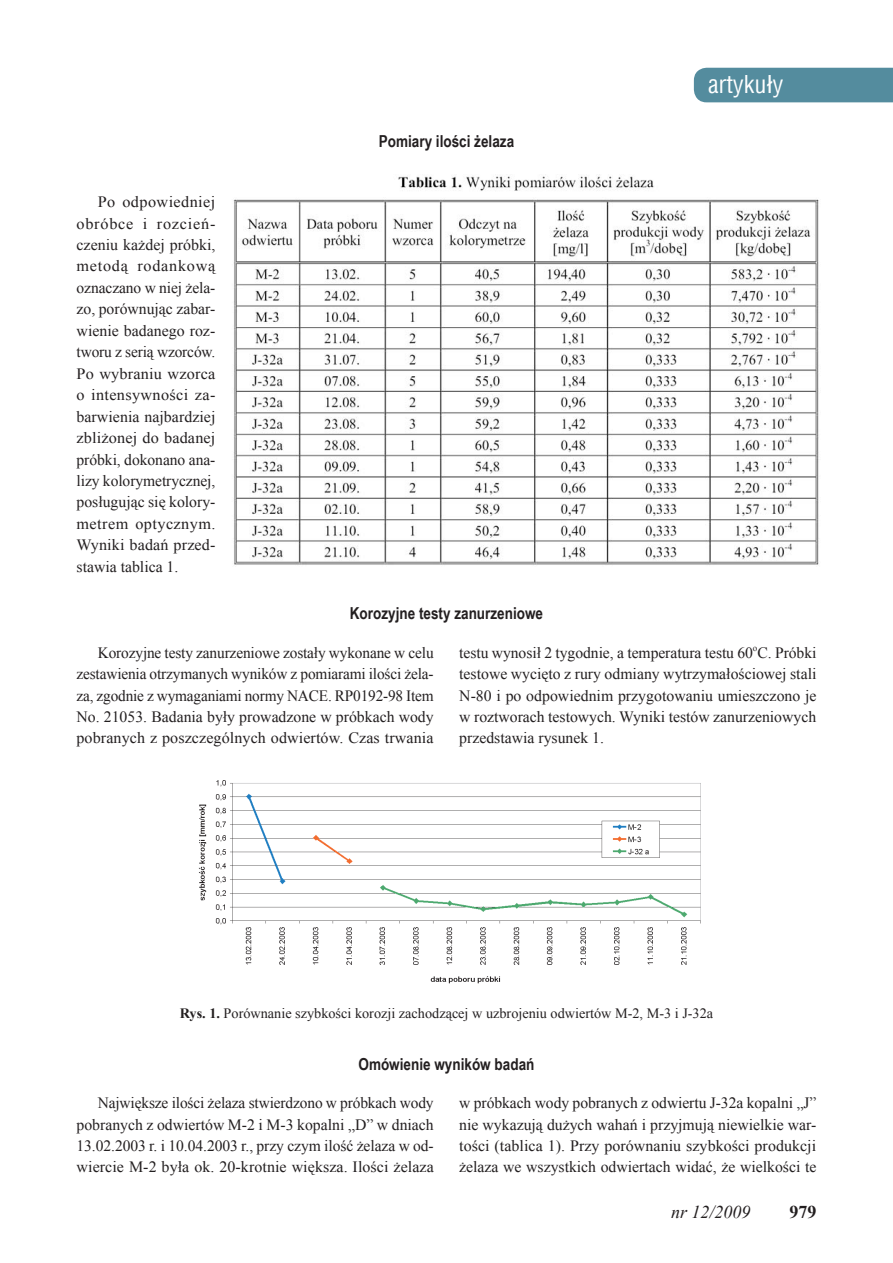
<style>
.page{position:relative;width:893px;height:1263px;background:#fff}
.page>*{position:absolute;margin:0;border:0;box-sizing:border-box;transform-origin:0 0}
.t1{font:24px "Switzerland Condensed";color:#fff}
.t2{font:italic 18px "Times New Roman";color:#231f20}
.t3{font:700 18px "Times New Roman";color:#231f20}
.t4{font:700 16.5px "Arial Narrow";color:#231f20}
.t5{font:15.75px/21.5px "Times New Roman";color:#231f20;text-align:justify}
.t6{font:14.25px "Times New Roman";color:#231f20}
.s1{font-weight:700}
</style>
<div class="page">
<div style="left:694px;top:68px;width:199px;height:34px;background:#548c9e"></div>
<img style="left:233px;top:176px;width:586px;height:389px">
<img style="left:198px;top:780px;width:503px;height:204px">
<p class="t5" style="left:77px;top:191px;width:140px;text-indent:21px">Po odpowiedniej obróbce i rozcień&shy;czeniu każdej próbki, metodą rodankową oznaczano w niej żela&shy;zo, porównując zabar&shy;wienie badanego roz&shy;tworu z serią wzorców.<br>Po wybraniu wzorca o intensywności za&shy;barwienia najbardziej zbliżonej do badanej próbki, dokonano ana&shy;lizy kolorymetrycznej, posługując się kolory&shy;metrem optycznym.<br>Wyniki badań przed&shy;stawia tablica 1.</p>
<p class="t4" style="left:379px;top:129px;width:137px">Pomiary ilości żelaza</p>
<p class="t4" style="left:350px;top:601px;width:195px">Korozyjne testy zanurzeniowe</p>
<h1 class="t1" style="left:708px;top:70px;width:77px">artykuły</h1>
<p class="t5" style="left:77px;top:641px;width:359px;text-indent:21px">Korozyjne testy zanurzeniowe zostały wykonane w celu zestawienia otrzymanych wyników z pomiarami ilości żela&shy;za, zgodnie z wymaganiami normy NACE. RP0192-98 Item No. 21053. Badania były prowadzone w próbkach wody pobranych z poszczególnych odwiertów. Czas trwania</p>
<p class="t5" style="left:459px;top:641px;width:359px">testu wynosił 2 tygodnie, a temperatura testu 60<sup>o</sup>C. Próbki testowe wycięto z rury odmiany wytrzymałościowej stali N-80 i po odpowiednim przygotowaniu umieszczono je w roztworach testowych. Wyniki testów zanurzeniowych przedstawia rysunek 1.</p>
<p class="t6" style="left:180px;top:1004px;width:535px"><span class="s1">Rys. 1.</span> Porównanie szybkości korozji zachodzącej w uzbrojeniu odwiertów M-2, M-3 i J-32a</p>
<p class="t4" style="left:358px;top:1051px;width:177px">Omówienie wyników badań</p>
<p class="t5" style="left:77px;top:1092px;width:359px;text-indent:21px">Największe ilości żelaza stwierdzono w próbkach wody pobranych z odwiertów M-2 i M-3 kopalni „D” w dniach 13.02.2003 r. i 10.04.2003 r., przy czym ilość żelaza w od&shy;wiercie M-2 była ok. 20-krotnie większa. Ilości żelaza</p>
<p class="t5" style="left:459px;top:1092px;width:359px">w próbkach wody pobranych z odwiertu J-32a kopalni „J” nie wykazują dużych wahań i przyjmują niewielkie war&shy;tości (tablica 1). Przy porównaniu szybkości produkcji żelaza we wszystkich odwiertach widać, że wielkości te</p>
<p class="t2" style="left:671px;top:1200px;width:81px">nr 12/2009</p>
<p class="t3" style="left:789px;top:1199px;width:28px">979</p>
</div>
